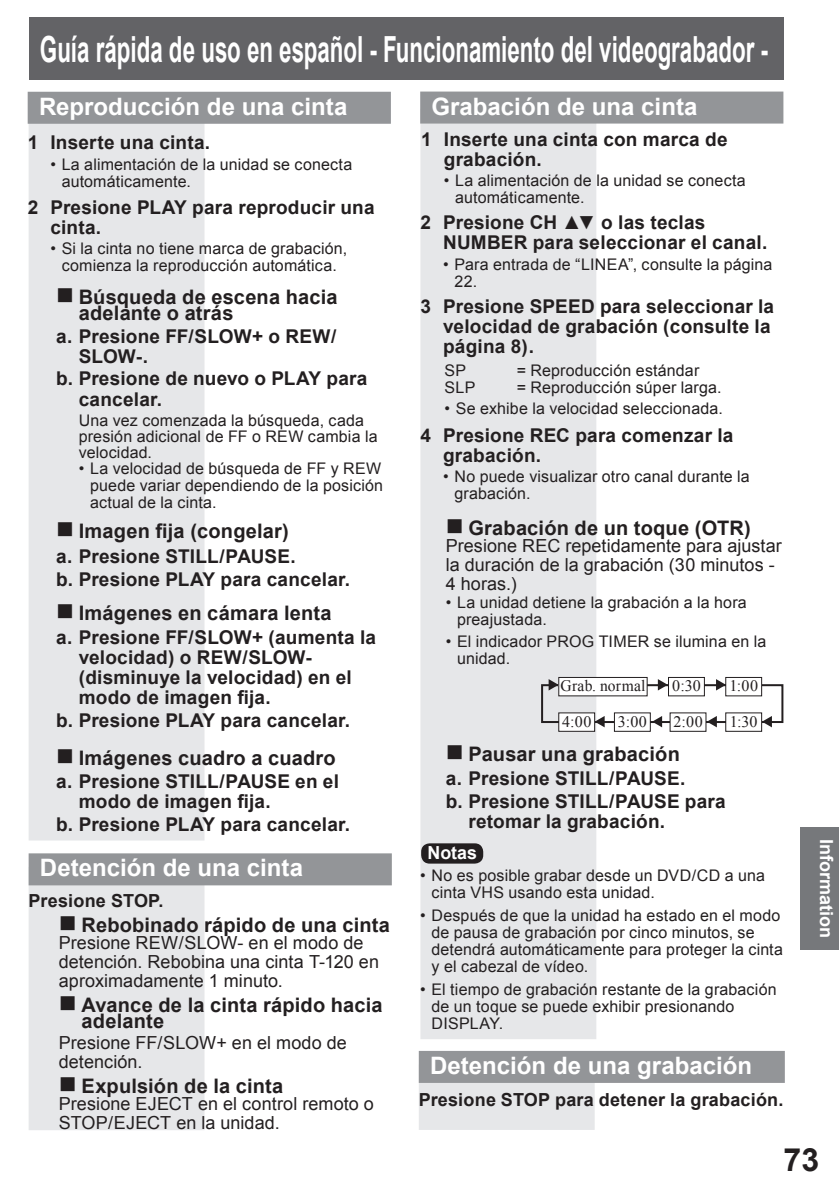
<style>
.page{position:relative;width:839px;height:1190px;background:#fff}
.page>*{position:absolute;margin:0;border:0;box-sizing:border-box;transform-origin:0 0}
.t1{font:700 36px "Arial";color:#fff;scale:.62 1}
.t2{font:700 32px "Arial";color:#231f20}
.t3{font:700 24px "Arial";color:#fff}
.t4{font:700 20px/16.2px "Arial";letter-spacing:.01em;color:#231f20}
.t5{font:700 19px/20px "Arial";letter-spacing:.01em;color:#231f20}
.t6{font:18px/19px "Arial";color:#231f20}
.t7{font:700 18px "Arial";letter-spacing:.01em;color:#231f20}
.t8{font:700 18px "Arial";color:#fff}
.t9{font:16px/17px "Arial";letter-spacing:.01em;color:#231f20}
.t10{font:16px "Times New Roman";letter-spacing:.02em;color:#231f20}
</style>
<div class="page">
<div style="left:800px;top:827px;width:38px;height:122px;background:#76787b"></div>
<div style="left:30px;top:101px;width:173px;height:738px;background:#e6e7e9"></div>
<div style="left:29px;top:100px;width:175px;height:740px;border:2px solid #e6e7e9"></div>
<div style="left:419px;top:1065px;width:174px;height:64px;background:#e6e7e9"></div>
<div style="left:418px;top:1064px;width:176px;height:66px;border:2px solid #e6e7e9"></div>
<div style="left:30px;top:868px;width:173px;height:261px;background:#e6e7e9"></div>
<div style="left:29px;top:867px;width:175px;height:263px;border:2px solid #e6e7e9"></div>
<div style="left:28px;top:92px;width:362px;height:32px;background:#939598"></div>
<div style="left:29px;top:853px;width:362px;height:32px;background:#939598"></div>
<div style="left:421px;top:110px;width:174px;height:928px;background:#e6e7e9"></div>
<div style="left:420px;top:109px;width:176px;height:930px;border:2px solid #e6e7e9"></div>
<div style="left:420px;top:92px;width:363px;height:32px;background:#939598"></div>
<div style="left:421px;top:843px;width:62px;height:20px;background:#231f20;border-radius:9px"></div>
<div style="left:418px;top:1051px;width:366px;height:32px;background:#939598"></div>
<div style="left:541px;top:684px;width:242px;height:39px;border:2px solid #231f20"></div>
<div style="left:558px;top:677px;width:88px;height:19px;background:#fff"></div>
<div style="left:558px;top:677px;width:89px;height:19px;border:1px solid #231f20"></div>
<div style="left:668px;top:677px;width:36px;height:19px;background:#fff"></div>
<div style="left:667px;top:677px;width:37px;height:19px;border:1px solid #231f20"></div>
<div style="left:725px;top:677px;width:36px;height:19px;background:#fff"></div>
<div style="left:725px;top:677px;width:36px;height:19px;border:1px solid #231f20"></div>
<div style="left:725px;top:713px;width:36px;height:18px;background:#fff"></div>
<div style="left:725px;top:712px;width:36px;height:20px;border:1px solid #231f20"></div>
<div style="left:669px;top:713px;width:36px;height:18px;background:#fff"></div>
<div style="left:669px;top:712px;width:37px;height:20px;border:1px solid #231f20"></div>
<div style="left:614px;top:713px;width:36px;height:18px;background:#fff"></div>
<div style="left:613px;top:712px;width:37px;height:20px;border:1px solid #231f20"></div>
<div style="left:558px;top:713px;width:36px;height:18px;background:#fff"></div>
<div style="left:558px;top:712px;width:37px;height:20px;border:1px solid #231f20"></div>
<svg style="left:548px;top:679px;width:10px;height:11px"></svg>
<svg style="left:657px;top:679px;width:10px;height:11px"></svg>
<svg style="left:715px;top:679px;width:10px;height:11px"></svg>
<svg style="left:706px;top:716px;width:10px;height:11px"></svg>
<svg style="left:652px;top:716px;width:9px;height:11px"></svg>
<svg style="left:594px;top:716px;width:10px;height:11px"></svg>
<svg style="left:761px;top:716px;width:10px;height:11px"></svg>
<div style="left:29px;top:17px;width:754px;height:63px;background:#636366"></div>
<h1 class="t1" style="left:40px;top:30px;width:1175px">Guía rápida de uso en español - Funcionamiento del videograbador -</h1>
<h3 class="t3" style="left:39px;top:93px;width:310px">Reproducción de una cinta</h3>
<p class="t5" style="left:28px;top:133px;width:184px">1 Inserte una cinta.</p>
<p class="t9" style="left:62px;top:156px;width:292px;text-indent:-11px">• La alimentación de la unidad se conecta automáticamente.</p>
<p class="t5" style="left:50px;top:197px;width:325px;text-indent:-23px">2 Presione PLAY para reproducir una cinta.</p>
<p class="t9" style="left:50px;top:240px;width:298px;text-align:center">• Si la cinta no tiene marca de grabación, comienza la reproducción automática.</p>
<p class="t4" style="left:79px;top:289px;width:260px">Búsqueda de escena hacia adelante o atrás</p>
<p class="t5" style="left:79px;top:326px;width:259px;text-indent:-23px">a. Presione FF/SLOW+ o REW/<br>SLOW-.</p>
<p class="t5" style="left:79px;top:369px;width:290px;text-indent:-23px">b. Presione de nuevo o PLAY para cancelar.</p>
<p class="t9" style="left:79px;top:412px;width:300px;line-height:16px">Una vez comenzada la búsqueda, cada presión adicional de FF o REW cambia la velocidad.</p>
<p class="t9" style="left:90px;top:460px;width:294px;text-align:justify;text-indent:-11px">• La velocidad de búsqueda de FF y REW puede variar dependiendo de la posición actual de la cinta.</p>
<p class="t4" style="left:79px;top:523px;width:211px">Imagen fija (congelar)</p>
<p class="t5" style="left:56px;top:545px;width:295px;line-height:22.8px">a. Presione STILL/PAUSE.<br>b. Presione PLAY para cancelar.</p>
<p class="t4" style="left:79px;top:604px;width:254px">Imágenes en cámara lenta</p>
<p class="t5" style="left:79px;top:627px;width:299px;text-indent:-23px">a. Presione FF/SLOW+ (aumenta la velocidad) o REW/SLOW-(disminuye la velocidad) en el modo de imagen fija.</p>
<p class="t5" style="left:56px;top:710px;width:295px">b. Presione PLAY para cancelar.</p>
<p class="t4" style="left:79px;top:750px;width:258px">Imágenes cuadro a cuadro</p>
<p class="t5" style="left:79px;top:771px;width:261px;text-indent:-23px">a. Presione STILL/PAUSE en el modo de imagen fija.</p>
<p class="t5" style="left:56px;top:814px;width:295px">b. Presione PLAY para cancelar.</p>
<h3 class="t3" style="left:40px;top:854px;width:264px">Detención de una cinta</h3>
<p class="t7" style="left:29px;top:890px;width:136px">Presione STOP.</p>
<p class="t4" style="left:82px;top:917px;width:310px">Rebobinado rápido de una cinta</p>
<p class="t6" style="left:59px;top:933px;width:321px">Presione REW/SLOW- en el modo de detención. Rebobina una cinta T-120 en aproximadamente 1 minuto.</p>
<p class="t4" style="left:82px;top:996px;width:302px">Avance de la cinta rápido hacia adelante</p>
<p class="t6" style="left:59px;top:1033px;width:289px">Presione FF/SLOW+ en el modo de detención.</p>
<p class="t4" style="left:82px;top:1077px;width:203px">Expulsión de la cinta</p>
<p class="t6" style="left:59px;top:1094px;width:316px">Presione EJECT en el control remoto o<br>STOP/EJECT en la unidad.</p>
<h3 class="t3" style="left:431px;top:93px;width:267px">Grabación de una cinta</h3>
<p class="t5" style="left:443px;top:129px;width:285px;text-indent:-23px">1 Inserte una cinta con marca de grabación.</p>
<p class="t9" style="left:455px;top:172px;width:292px;text-indent:-11px">• La alimentación de la unidad se conecta automáticamente.</p>
<p class="t5" style="left:443px;top:213px;width:325px;text-indent:-23px">2 Presione CH ▲▼ o las teclas<br>NUMBER para seleccionar el canal.</p>
<p class="t9" style="left:454px;top:255px;width:319px;text-indent:-11px">• Para entrada de “LINEA”, consulte la página<br>22.</p>
<p class="t5" style="left:443px;top:297px;width:332px;text-indent:-23px">3 Presione SPEED para seleccionar la velocidad de grabación (consulte la página 8).</p>
<p class="t9" style="left:444px;top:362px;width:23px">SP</p>
<p class="t9" style="left:516px;top:362px;width:184px">= Reproducción estándar</p>
<p class="t9" style="left:444px;top:379px;width:32px">SLP</p>
<p class="t9" style="left:516px;top:379px;width:206px">= Reproducción súper larga.</p>
<p class="t9" style="left:444px;top:400px;width:279px">• Se exhibe la velocidad seleccionada.</p>
<p class="t5" style="left:443px;top:425px;width:292px;text-indent:-23px">4 Presione REC para comenzar la grabación.</p>
<p class="t9" style="left:454px;top:468px;width:297px;text-indent:-11px">• No puede visualizar otro canal durante la grabación.</p>
<p class="t4" style="left:468px;top:520px;width:284px">Grabación de un toque (OTR)</p>
<p class="t6" style="left:445px;top:536px;width:337px">Presione REC repetidamente para ajustar la duración de la grabación (30 minutos -<br>4 horas.)</p>
<p class="t9" style="left:457px;top:593px;width:291px;text-indent:-11px">• La unidad detiene la grabación a la hora preajustada.</p>
<p class="t9" style="left:457px;top:633px;width:310px;text-indent:-11px">• El indicador PROG TIMER se ilumina en la unidad.</p>
<p class="t10" style="left:560px;top:677px;width:87px">Grab. normal</p>
<p class="t10" style="left:671px;top:677px;width:30px">0:30</p>
<p class="t10" style="left:729px;top:677px;width:30px">1:00</p>
<p class="t10" style="left:561px;top:712px;width:31px">4:00</p>
<p class="t10" style="left:617px;top:712px;width:31px">3:00</p>
<p class="t10" style="left:673px;top:712px;width:31px">2:00</p>
<p class="t10" style="left:729px;top:712px;width:29px">1:30</p>
<p class="t4" style="left:468px;top:746px;width:213px">Pausar una grabación</p>
<p class="t5" style="left:445px;top:767px;width:281px;line-height:22.8px">a. Presione STILL/PAUSE.<br>b. Presione STILL/PAUSE para</p>
<p class="t5" style="left:468px;top:811px;width:198px">retomar la grabación.</p>
<p class="t8" style="left:427px;top:843px;width:51px">Notas</p>
<p class="t9" style="left:431px;top:867px;width:335px;text-indent:-11px">• No es posible grabar desde un DVD/CD a una cinta VHS usando esta unidad.</p>
<p class="t9" style="left:431px;top:906px;width:353px;text-indent:-11px">• Después de que la unidad ha estado en el modo de pausa de grabación por cinco minutos, se detendrá automáticamente para proteger la cinta y el cabezal de vídeo.</p>
<p class="t9" style="left:431px;top:980px;width:346px;text-indent:-11px">• El tiempo de grabación restante de la grabación de un toque se puede exhibir presionando<br>DISPLAY.</p>
<h3 class="t3" style="left:430px;top:1052px;width:323px">Detención de una grabación</h3>
<p class="t7" style="left:418px;top:1090px;width:366px">Presione STOP para detener la grabación.</p>
<p class="t8" style="left:836px;top:839px;width:100px;rotate:90deg">Information</p>
<h2 class="t2" style="left:783px;top:1142px;width:37px">73</h2>
</div>
